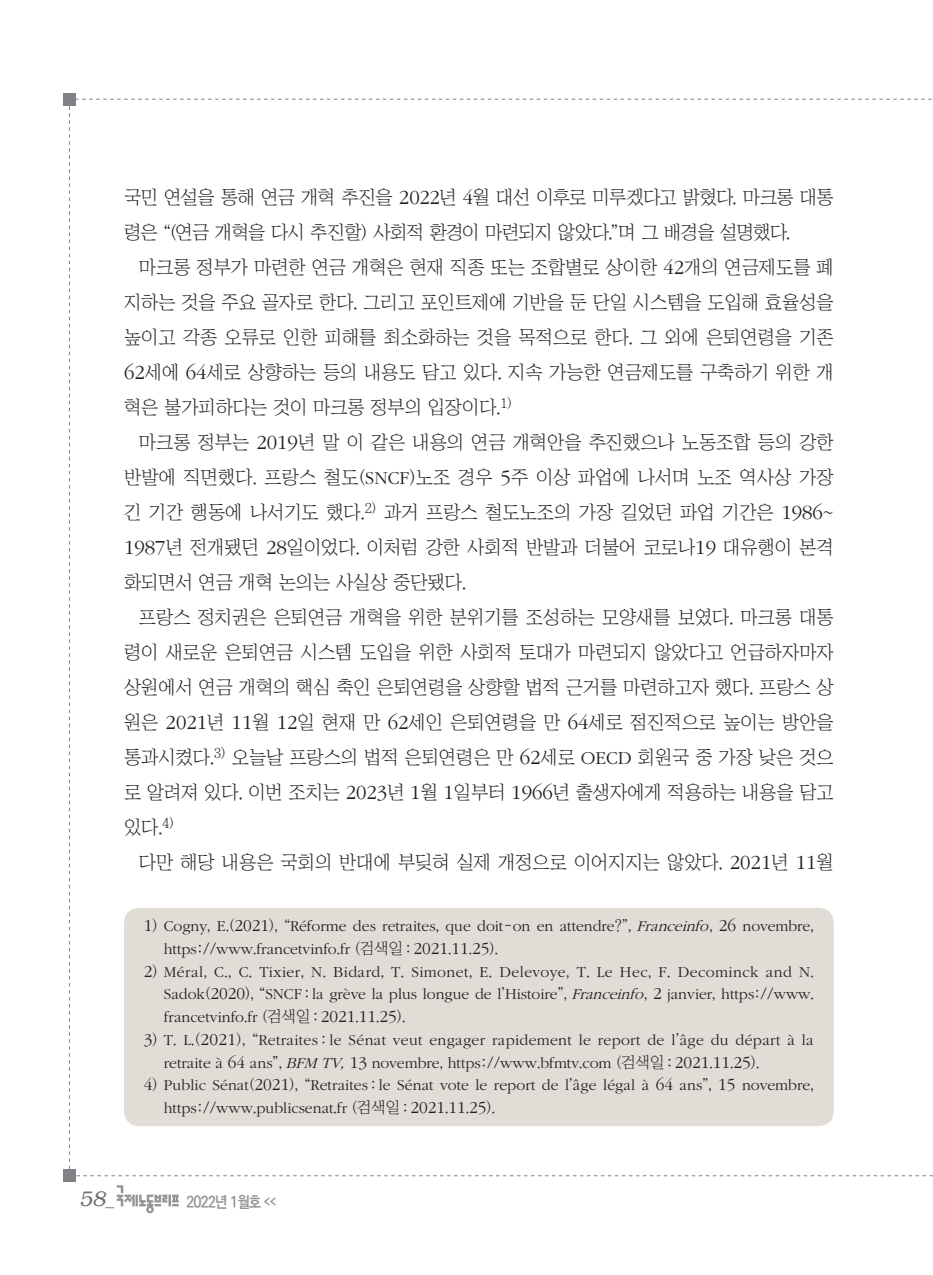
<style>
.page{position:relative;width:933px;height:1275px;background:#fff}
.page>*{position:absolute;margin:0;border:0;box-sizing:border-box;transform-origin:0 0}
.t1{font:italic 300 21px "Bookman";color:#6c6d70}
.본문{font:18.9px/35px "Chosunilbo NM";color:#231f20;text-align:justify}
.본문-2{font:18.9px/35px "Chosunilbo NM";letter-spacing:-.035em;color:#231f20}
.각주{font:300 15.75px/22.8px "ITC Garamond Std";color:#231f20}
.각주-2{font:300 15.75px/22.8px "ITC Garamond Std";letter-spacing:.02em;color:#231f20}
.t2{font:700 15.75px "Ko Pub Dotum";letter-spacing:-.055em;color:#939598;scale:.9 1}
.s1{font-family:"ITC Garamond Std";font-weight:300;font-size:20.82px}
.s2{font-family:"ITC Garamond Std";font-weight:300}
.s3{font-size:17.32px}
.s4{font-family:"Chosunilbo NM";font-weight:400}
.s5{font-style:italic}
.s6{font-family:"Chosunilbo NM";font-weight:400;font-style:italic}
.s7{font-family:"Helvetica";font-weight:400;font-style:normal;font-size:17.5px}
.s8{font-size:7.88px}
</style>
<div class="page">
<div style="left:64px;top:1170px;width:12px;height:12px;background:#808285"></div>
<div style="left:64px;top:93px;width:12px;height:12px;background:#808285"></div>
<svg style="left:117px;top:1185px;width:62px;height:28px"></svg>
<div style="left:124px;top:908px;width:709px;height:218px;background:#e1dcd5;border-radius:15px"></div>
<p class="본문-2" style="left:124px;top:179px;width:711px">국민 연설을 통해 연금 개혁 추진을 <span class="s1">2022</span>년 <span class="s1">4</span>월 대선 이후로 미루겠다고 밝혔다. 마크롱 대통 령은 “(연금 개혁을 다시 추진할) 사회적 환경이 마련되지 않았다.”며 그 배경을 설명했다.</p>
<p class="본문" style="left:124px;top:249px;width:711px;text-indent:15px">마크롱 정부가 마련한 연금 개혁은 현재 직종 또는 조합별로 상이한 <span class="s1">42</span>개의 연금제도를 폐 지하는 것을 주요 골자로 한다. 그리고 포인트제에 기반을 둔 단일 시스템을 도입해 효율성을 높이고 각종 오류로 인한 피해를 최소화하는 것을 목적으로 한다. 그 외에 은퇴연령을 기존 <span class="s1">62</span>세에 <span class="s1">64</span>세로 상향하는 등의 내용도 담고 있다. 지속 가능한 연금제도를 구축하기 위한 개 혁은 불가피하다는 것이 마크롱 정부의 입장이다.<sup>1)</sup></p>
<p class="본문" style="left:124px;top:424px;width:711px;text-indent:15px">마크롱 정부는 <span class="s1">2019</span>년 말 이 같은 내용의 연금 개혁안을 추진했으나 노동조합 등의 강한 반발에 직면했다. 프랑스 철도(<span class="s2">SNCF</span>)노조 경우 <span class="s1">5</span>주 이상 파업에 나서며 노조 역사상 가장 긴 기간 행동에 나서기도 했다.<sup>2)</sup> 과거 프랑스 철도노조의 가장 길었던 파업 기간은 <span class="s1">1986</span>~ <span class="s1">1987</span>년 전개됐던 <span class="s1">28</span>일이었다. 이처럼 강한 사회적 반발과 더불어 코로나<span class="s1">19</span> 대유행이 본격 화되면서 연금 개혁 논의는 사실상 중단됐다.</p>
<p class="본문" style="left:124px;top:599px;width:711px;text-indent:15px">프랑스 정치권은 은퇴연금 개혁을 위한 분위기를 조성하는 모양새를 보였다. 마크롱 대통 령이 새로운 은퇴연금 시스템 도입을 위한 사회적 토대가 마련되지 않았다고 언급하자마자 상원에서 연금 개혁의 핵심 축인 은퇴연령을 상향할 법적 근거를 마련하고자 했다. 프랑스 상 원은 <span class="s1">2021</span>년 <span class="s1">11</span>월 <span class="s1">12</span>일 현재 만 <span class="s1">62</span>세인 은퇴연령을 만 <span class="s1">64</span>세로 점진적으로 높이는 방안을 통과시켰다.<sup>3)</sup> 오늘날 프랑스의 법적 은퇴연령은 만 <span class="s1">62</span>세로 <span class="s2">OECD</span> 회원국 중 가장 낮은 것으 로 알려져 있다. 이번 조치는 <span class="s1">2023</span>년 <span class="s1">1</span>월 <span class="s1">1</span>일부터 <span class="s1">1966</span>년 출생자에게 적용하는 내용을 담고 있다.<sup>4)</sup></p>
<p class="본문" style="left:139px;top:844px;width:696px">다만 해당 내용은 국회의 반대에 부딪혀 실제 개정으로 이어지지는 않았다. <span class="s1">2021</span>년 <span class="s1">11</span>월</p>
<p class="각주" style="left:164px;top:915px;width:651px;text-indent:-20px"><span class="s3">1</span><span class="s4">)</span> Cogny<span class="s4">,</span> E<span class="s4">.(</span><span class="s3">2021</span><span class="s4">), “</span>Réforme des retraites<span class="s4">,</span> que doit<span class="s4">-</span>on en attendre<span class="s4">?”,</span> <span class="s5">Franceinfo</span><span class="s4">,</span> <span class="s3">26</span> novembre<span class="s4">, </span>https<span class="s4">://</span>www<span class="s4">.</span>francetvinfo<span class="s4">.</span>fr <span class="s4">(검색일 :</span> <span class="s3">2021</span><span class="s4">.</span><span class="s3">11</span><span class="s4">.</span><span class="s3">25</span><span class="s4">).</span></p>
<p class="각주" style="left:164px;top:960px;width:651px;text-align:justify;text-indent:-20px"><span class="s3">2</span><span class="s4">)</span> Méral<span class="s4">,</span> C<span class="s4">.,</span> C<span class="s4">.</span> Tixier<span class="s4">,</span> N<span class="s4">.</span> Bidard<span class="s4">,</span> T<span class="s4">.</span> Simonet<span class="s4">,</span> E<span class="s4">.</span> Delevoye<span class="s4">,</span> T<span class="s4">.</span> Le Hec<span class="s4">,</span> F<span class="s4">.</span> Decominck and N<span class="s4">.<br></span>Sadok<span class="s4">(</span><span class="s3">2020</span><span class="s4">), “</span>SNCF <span class="s4">:</span> la grève la plus longue de l<span class="s4">’</span>Histoire<span class="s4">”,</span> <span class="s5">Franceinfo</span><span class="s4">,</span> <span class="s3">2</span> janvier<span class="s4">,</span> https<span class="s4">://</span>www<span class="s4">. </span>francetvinfo<span class="s4">.</span>fr <span class="s4">(검색일 :</span> <span class="s3">2021</span><span class="s4">.</span><span class="s3">11</span><span class="s4">.</span><span class="s3">25</span><span class="s4">).</span></p>
<p class="각주-2" style="left:164px;top:1029px;width:651px;text-indent:-20px"><span class="s3">3</span><span class="s4">)</span> T<span class="s4">.</span> L<span class="s4">.(</span><span class="s3">2021</span><span class="s4">), “</span>Retraites <span class="s4">:</span> le Sénat veut engager rapidement le report de l<span class="s4">’</span>âge du départ à la retraite à <span class="s3">64</span> ans<span class="s4">”,</span> <span class="s5">BFMTV</span><span class="s6">,</span><span class="s3">13</span> novembre<span class="s4">,</span> https<span class="s4">://</span>www<span class="s4">.</span>bfmtv<span class="s4">.</span>com <span class="s4">(검색일 :</span> <span class="s3">2021</span><span class="s4">.</span><span class="s3">11</span><span class="s4">.</span><span class="s3">25</span><span class="s4">).</span></p>
<p class="각주" style="left:164px;top:1074px;width:651px;text-indent:-20px"><span class="s3">4</span><span class="s4">)</span> Public Sénat<span class="s4">(</span><span class="s3">2021</span><span class="s4">), “</span>Retraites <span class="s4">:</span> le Sénat vote le report de l<span class="s4">’</span>âge légal à <span class="s3">64</span> ans<span class="s4">”,</span> <span class="s3">15</span> novembre<span class="s4">, </span>https<span class="s4">://</span>www<span class="s4">.</span>publicsenat<span class="s4">.</span>fr <span class="s4">(검색일 :</span> <span class="s3">2021</span><span class="s4">.</span><span class="s3">11</span><span class="s4">.</span><span class="s3">25</span><span class="s4">).</span></p>
<p class="t1" style="left:79px;top:1187px;width:36px">58<span class="s7">_</span></p>
<p class="t2" style="left:186px;top:1194px;width:101px">2022년 1월호 <span class="s8">&lt;&lt;</span></p>
</div>
